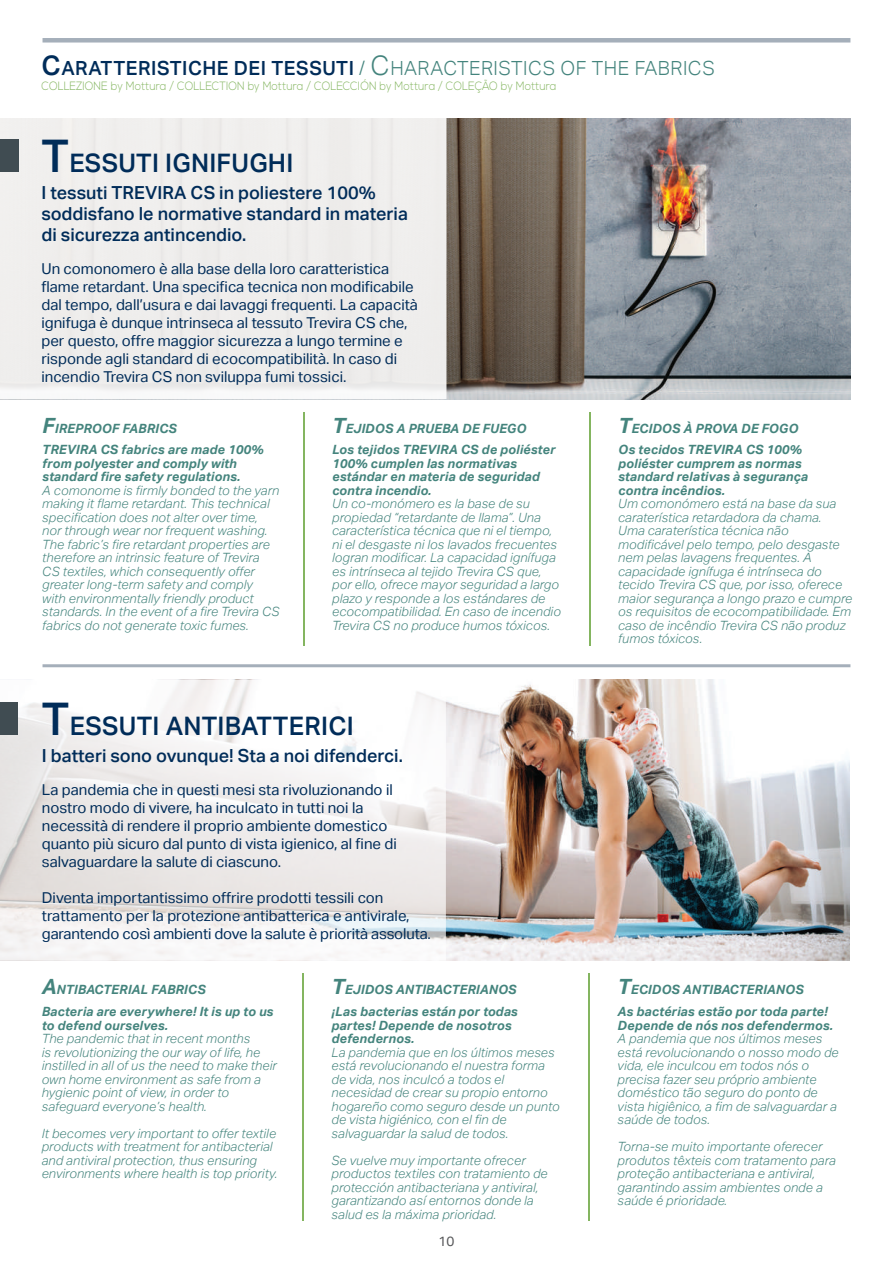
<style>
.page{position:relative;width:893px;height:1263px;background:#fff}
.page>*{position:absolute;margin:0;border:0;box-sizing:border-box;transform-origin:0 0}
.t1{font:500 25.5px "Aktiv Grotesk";letter-spacing:.01em;color:#002c59}
.t2{font:300 19.5px "Aktiv Grotesk";letter-spacing:.025em;color:#44847d}
.t3{font:500 18px/21px "Aktiv Grotesk";color:#002c59}
.t4{font:15px/18px "Aktiv Grotesk";color:#002c59}
.t5{font:13.5px "Aktiv Grotesk";color:#57585a}
.t6{font:italic 300 12.75px/13.5px "Aktiv Grotesk";letter-spacing:.01em;color:#44847d}
.t7{font:italic 700 12.75px/13.5px "Aktiv Grotesk";letter-spacing:.01em;color:#44847d}
.t8{font:300 12px "Nexa";color:#84b560;scale:.9 1}
.s1{font-weight:500;font-size:27px;color:#002c59}
.s2{font-weight:500;color:#002c59}
.s3{font-size:27px}
.s4{font-size:45px}
.s5{font-size:21px}
</style>
<div class="page">
<hr style="left:302px;top:973px;width:1px;height:248px;background:#84b560">
<hr style="left:588px;top:973px;width:1px;height:248px;background:#84b560">
<img style="left:446px;top:680px;width:404px;height:281px">
<hr style="left:303px;top:412px;width:1px;height:233px;background:#84b560">
<hr style="left:589px;top:412px;width:1px;height:233px;background:#84b560">
<svg style="left:0;top:680px;width:446px;height:281px"></svg>
<img style="left:446px;top:118px;width:404px;height:281px">
<div style="left:0;top:117px;width:446px;height:282px;background:#efeeec"></div>
<div style="left:0;top:702px;width:18px;height:33px;background:#404c52"></div>
<hr style="left:43px;top:664px;width:807px;height:3px;background:#a5afba">
<div style="left:0;top:140px;width:19px;height:32px;background:#404c52"></div>
<div style="left:43px;top:38px;width:807px;height:5px;background:#a5afba"></div>
<h2 class="t2" style="left:41px;top:56px;width:675px"><span class="s1">C</span><span class="s2">ARATTERISTICHE DEI TESSUTI</span> / <span class="s3">C</span>HARACTERISTICS OF THE FABRICS</h2>
<p class="t8" style="left:41px;top:79px;width:574px">COLLEZIONE by Mottura / COLLECTION by Mottura / COLECCIÓN by Mottura / COLEÇÃO by Mottura</p>
<h1 class="t1" style="left:41px;top:148px;width:253px"><span class="s4">T</span>ESSUTI IGNIFUGHI</h1>
<h3 class="t3" style="left:41px;top:182px;width:368px">I tessuti TREVIRA CS in poliestere 100% soddisfano le normative standard in materia di sicurezza antincendio.</h3>
<p class="t4" style="left:41px;top:260px;width:378px">Un comonomero è alla base della loro caratteristica flame retardant. Una specifica tecnica non modificabile dal tempo, dall’usura e dai lavaggi frequenti. La capacità ignifuga è dunque intrinseca al tessuto Trevira CS che, per questo, offre maggior sicurezza a lungo termine e risponde agli standard di ecocompatibilità. In caso di incendio Trevira CS non sviluppa fumi tossici.</p>
<p class="t7" style="left:42px;top:421px;width:136px"><span class="s5">F</span>IREPROOF FABRICS</p>
<p class="t7" style="left:332px;top:421px;width:196px"><span class="s5">T</span>EJIDOS A PRUEBA DE FUEGO</p>
<p class="t7" style="left:618px;top:421px;width:182px"><span class="s5">T</span>ECIDOS À PROVA DE FOGO</p>
<p class="t7" style="left:42px;top:443px;width:223px">TREVIRA CS fabrics are made 100% from polyester and comply with standard fire safety regulations.</p>
<p class="t6" style="left:42px;top:484px;width:239px">A comonome is firmly bonded to the yarn making it flame retardant. This technical specification does not alter over time, nor through wear nor frequent washing.<br>The fabric’s fire retardant properties are therefore an intrinsic feature of Trevira CS textiles, which consequently offer greater long-term safety and comply<br>with environmentally friendly product standards. In the event of a fire Trevira CS fabrics do not generate toxic fumes.</p>
<p class="t7" style="left:332px;top:443px;width:225px">Los tejidos TREVIRA CS de poliéster<br>100% cumplen las normativas estándar en materia de seguridad contra incendio.</p>
<p class="t6" style="left:332px;top:497px;width:230px">Un co-monómero es la base de su propiedad “retardante de llama”. Una característica técnica que ni el tiempo, ni el desgaste ni los lavados frecuentes logran modificar. La capacidad ignífuga es intrínseca al tejido Trevira CS que, por ello, ofrece mayor seguridad a largo plazo y responde a los estándares de ecocompatibilidad. En caso de incendio Trevira CS no produce humos tóxicos.</p>
<h1 class="t1" style="left:42px;top:711px;width:313px"><span class="s4">T</span>ESSUTI ANTIBATTERICI</h1>
<h3 class="t3" style="left:42px;top:745px;width:362px">I batteri sono ovunque! Sta a noi difenderci.</h3>
<p class="t4" style="left:42px;top:780px;width:356px">La pandemia che in questi mesi sta rivoluzionando il nostro modo di vivere, ha inculcato in tutti noi la necessità di rendere il proprio ambiente domestico quanto più sicuro dal punto di vista igienico, al fine di salvaguardare la salute di ciascuno.</p>
<p class="t4" style="left:42px;top:888px;width:391px">Diventa importantissimo offrire prodotti tessili con trattamento per la protezione antibatterica e antivirale, garantendo così ambienti dove la salute è priorità assoluta.</p>
<p class="t7" style="left:618px;top:443px;width:191px">Os tecidos TREVIRA CS 100% poliéster cumprem as normas standard relativas à segurança contra incêndios.</p>
<p class="t6" style="left:618px;top:497px;width:236px">Um comonómero está na base da sua caraterística retardadora da chama.<br>Uma caraterística técnica não modificável pelo tempo, pelo desgaste nem pelas lavagens frequentes. A capacidade ignífuga é intrínseca do tecido Trevira CS que, por isso, oferece maior segurança a longo prazo e cumpre os requisitos de ecocompatibilidade. Em caso de incêndio Trevira CS não produz fumos tóxicos.</p>
<p class="t7" style="left:42px;top:983px;width:165px"><span class="s5">A</span>NTIBACTERIAL FABRICS</p>
<p class="t7" style="left:331px;top:983px;width:187px"><span class="s5">T</span>EJIDOS ANTIBACTERIANOS</p>
<p class="t7" style="left:618px;top:983px;width:188px"><span class="s5">T</span>ECIDOS ANTIBACTERIANOS</p>
<p class="t7" style="left:42px;top:1005px;width:233px">Bacteria are everywhere! It is up to us to defend ourselves.</p>
<p class="t6" style="left:42px;top:1032px;width:237px">The pandemic that in recent months<br>is revolutionizing the our way of life, he instilled in all of us the need to make their own home environment as safe from a hygienic point of view, in order to safeguard everyone’s health.</p>
<p class="t6" style="left:42px;top:1126px;width:237px">It becomes very important to offer textile products with treatment for antibacterial and antiviral protection, thus ensuring environments where health is top priority.</p>
<p class="t7" style="left:331px;top:1005px;width:188px">¡Las bacterias están por todas partes! Depende de nosotros defendernos.</p>
<p class="t6" style="left:331px;top:1045px;width:230px">La pandemia que en los últimos meses está revolucionando el nuestra forma de vida, nos inculcó a todos el necesidad de crear su propio entorno hogareño como seguro desde un punto de vista higiénico, con el fin de salvaguardar la salud de todos.</p>
<p class="t6" style="left:331px;top:1153px;width:218px">Se vuelve muy importante ofrecer productos textiles con tratamiento de protección antibacteriana y antiviral, garantizando así entornos donde la salud es la máxima prioridad.</p>
<p class="t5" style="left:438px;top:1234px;width:17px">10</p>
<p class="t7" style="left:618px;top:1005px;width:217px">As bactérias estão por toda parte!<br>Depende de nós nos defendermos.</p>
<p class="t6" style="left:618px;top:1032px;width:223px">A pandemia que nos últimos meses está revolucionando o nosso modo de vida, ele inculcou em todos nós o precisa fazer seu próprio ambiente doméstico tão seguro do ponto de vista higiênico, a fim de salvaguardar a saúde de todos.</p>
<p class="t6" style="left:618px;top:1140px;width:220px">Torna-se muito importante oferecer produtos têxteis com tratamento para proteção antibacteriana e antiviral, garantindo assim ambientes onde a saúde é prioridade.</p>
</div>
